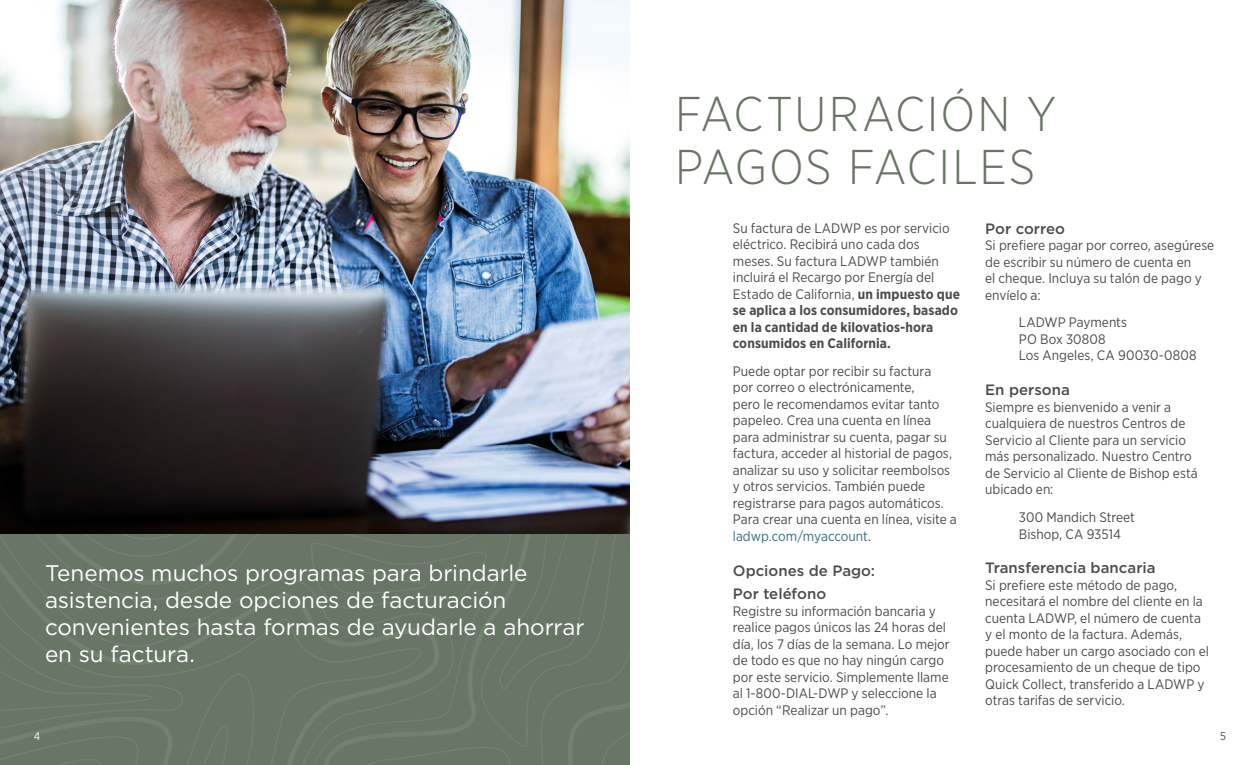
<style>
.page{position:relative;width:1260px;height:765px;background:#fff}
.page>*{position:absolute;margin:0;border:0;box-sizing:border-box;transform-origin:0 0}
.t1{font:300 48.75px/52.5px "Gotham Narrow";letter-spacing:.035em;color:#687564}
.t2{font:22.5px/27px "Gotham";letter-spacing:-.005em;color:#fff}
.t3{font:500 15px/23.6px "Gotham";color:#4b4c4d}
.t4{font:13.75px/16.5px "Gotham Narrow";color:#4b4c4d}
.t5{font:11.25px "Gotham Narrow";color:#fff}
.t6{font:11.25px "Gotham Narrow";color:#4b4c4d}
.s1{font-weight:700}
.s2{color:#3b6d7e}
</style>
<div class="page">
<img style="left:0;top:0;width:630px;height:765px">
<h2 class="t2" style="left:45px;top:559px;width:541px">Tenemos muchos programas para brindarle asistencia, desde opciones de facturación convenientes hasta formas de ayudarle a ahorrar en su factura.</h2>
<h1 class="t1" style="left:675px;top:87px;width:383px">FACTURACIÓN Y<br>PAGOS FACILES</h1>
<p class="t4" style="left:733px;top:219px;width:229px">Su factura de LADWP es por servicio eléctrico. Recibirá uno cada dos meses. Su factura LADWP también incluirá el Recargo por Energía del Estado de California, <span class="s1">un impuesto que se aplica a los consumidores, basado en la cantidad de kilovatios-hora consumidos en California.</span></p>
<p class="t4" style="left:733px;top:363px;width:226px">Puede optar por recibir su factura<br>por correo o electrónicamente,<br>pero le recomendamos evitar tanto papeleo. Crea una cuenta en línea para administrar su cuenta, pagar su factura, acceder al historial de pagos, analizar su uso y solicitar reembolsos y otros servicios. También puede registrarse para pagos automáticos.<br>Para crear una cuenta en línea, visite a <span class="s2">ladwp.com/myaccount</span>.</p>
<p class="t3" style="left:733px;top:559px;width:144px">Opciones de Pago:<br>Por teléfono</p>
<p class="t4" style="left:733px;top:603px;width:218px">Registre su información bancaria y realice pagos únicos las 24 horas del día, los 7 días de la semana. Lo mejor de todo es que no hay ningún cargo por este servicio. Simplemente llame al 1-800-DIAL-DWP y seleccione la opción “Realizar un pago”.</p>
<p class="t3" style="left:985px;top:216px;width:81px">Por correo</p>
<p class="t4" style="left:985px;top:237px;width:231px">Si prefiere pagar por correo, asegúrese de escribir su número de cuenta en<br>el cheque. Incluya su talón de pago y envíelo a:</p>
<p class="t4" style="left:1019px;top:314px;width:179px">LADWP Payments<br>PO Box 30808<br>Los Angeles, CA 90030-0808</p>
<p class="t3" style="left:985px;top:378px;width:86px">En persona</p>
<p class="t4" style="left:985px;top:399px;width:214px">Siempre es bienvenido a venir a cualquiera de nuestros Centros de<br>Servicio al Cliente para un servicio más personalizado. Nuestro Centro de Servicio al Cliente de Bishop está ubicado en:</p>
<p class="t4" style="left:1019px;top:509px;width:117px">300 Mandich Street<br>Bishop, CA 93514</p>
<p class="t3" style="left:985px;top:556px;width:172px">Transferencia bancaria</p>
<p class="t4" style="left:985px;top:577px;width:225px">Si prefiere este método de pago, necesitará el nombre del cliente en la cuenta LADWP, el número de cuenta y el monto de la factura. Además, puede haber un cargo asociado con el procesamiento de un cheque de tipo Quick Collect, transferido a LADWP y otras tarifas de servicio.</p>
<p class="t5" style="left:34px;top:729px;width:8px">4</p>
<p class="t6" style="left:1220px;top:729px;width:7px">5</p>
</div>
